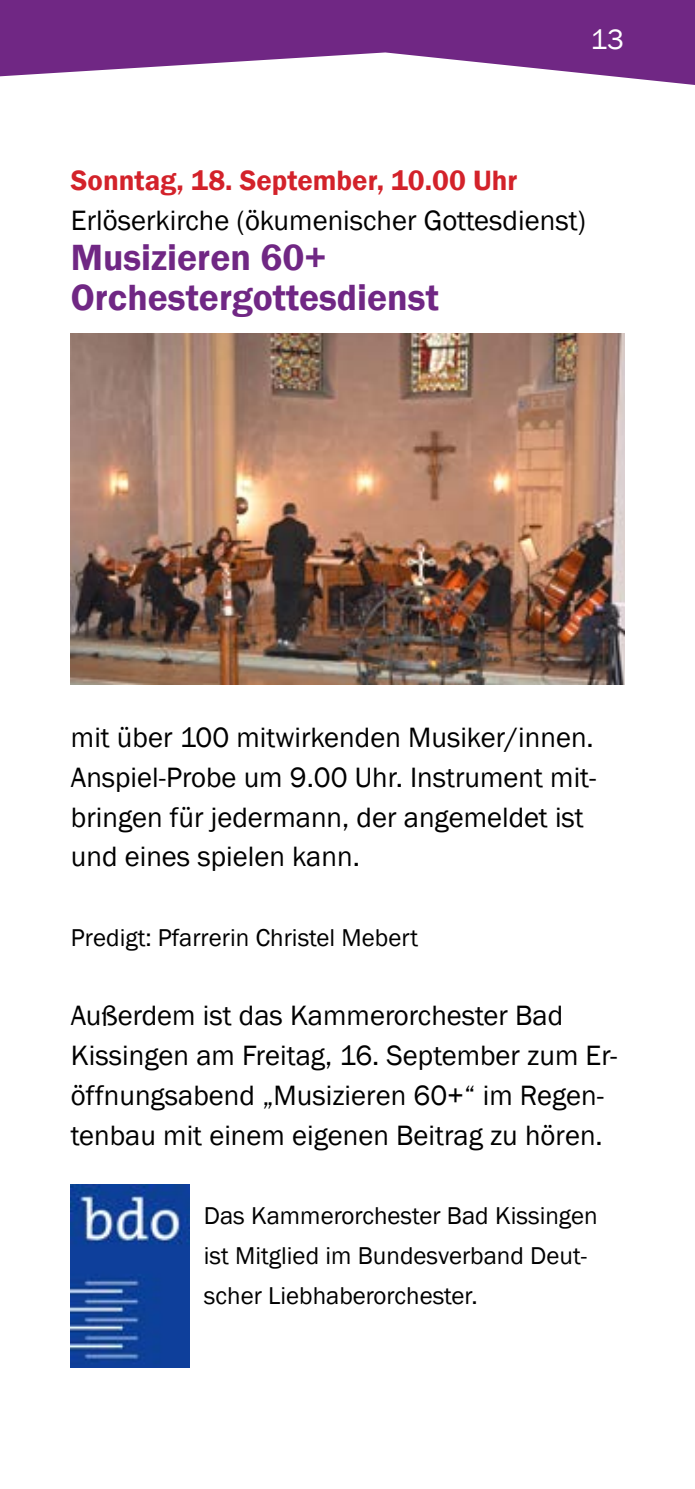
<style>
.page{position:relative;width:695px;height:1489px;background:#fff}
.page>*{position:absolute;margin:0;border:0;box-sizing:border-box;transform-origin:0 0}
.t1{font:600 37.5px/39.8px "Franklin Gothic";color:#702784}
.t2{font:28.75px/39.8px "Franklin Gothic";color:#000}
.t3{font:600 28.75px "Franklin Gothic";color:#d3222a}
.t4{font:28.75px "Franklin Gothic";color:#fff}
.t5{font:25px/39.8px "Franklin Gothic";color:#000}
</style>
<div class="page">
<svg style="left:0;top:0;width:694px;height:85px;fill:#702784"></svg>
<img style="left:71px;top:333px;width:553px;height:351px">
<img style="left:71px;top:1184px;width:119px;height:182px">
<p class="t4" style="left:590px;top:22px;width:35px">13</p>
<p class="t3" style="left:71px;top:163px;width:448px">Sonntag, 18. September, 10.00 Uhr</p>
<p class="t2" style="left:71px;top:201px;width:516px">Erlöserkirche (ökumenischer Gottesdienst)</p>
<h1 class="t1" style="left:71px;top:238px;width:369px">Musizieren 60+<br>Orchestergottesdienst</h1>
<p class="t2" style="left:71px;top:718px;width:526px">mit über 100 mitwirkenden Musiker/innen.<br>Anspiel-Probe um 9.00 Uhr. Instrument mit&shy;bringen für jedermann, der angemeldet ist und eines spielen kann.</p>
<p class="t5" style="left:71px;top:918px;width:348px">Predigt: Pfarrerin Christel Mebert</p>
<p class="t2" style="left:71px;top:996px;width:547px">Außerdem ist das Kammerorchester Bad Kissingen am Freitag, 16. September zum Er&shy;öffnungsabend „Musizieren 60+“ im Regen&shy;tenbau mit einem eigenen Beitrag zu hören.</p>
<p class="t5" style="left:204px;top:1196px;width:395px">Das Kammerorchester Bad Kissingen ist Mitglied im Bundesverband Deut&shy;scher Liebhaberorchester.</p>
</div>
